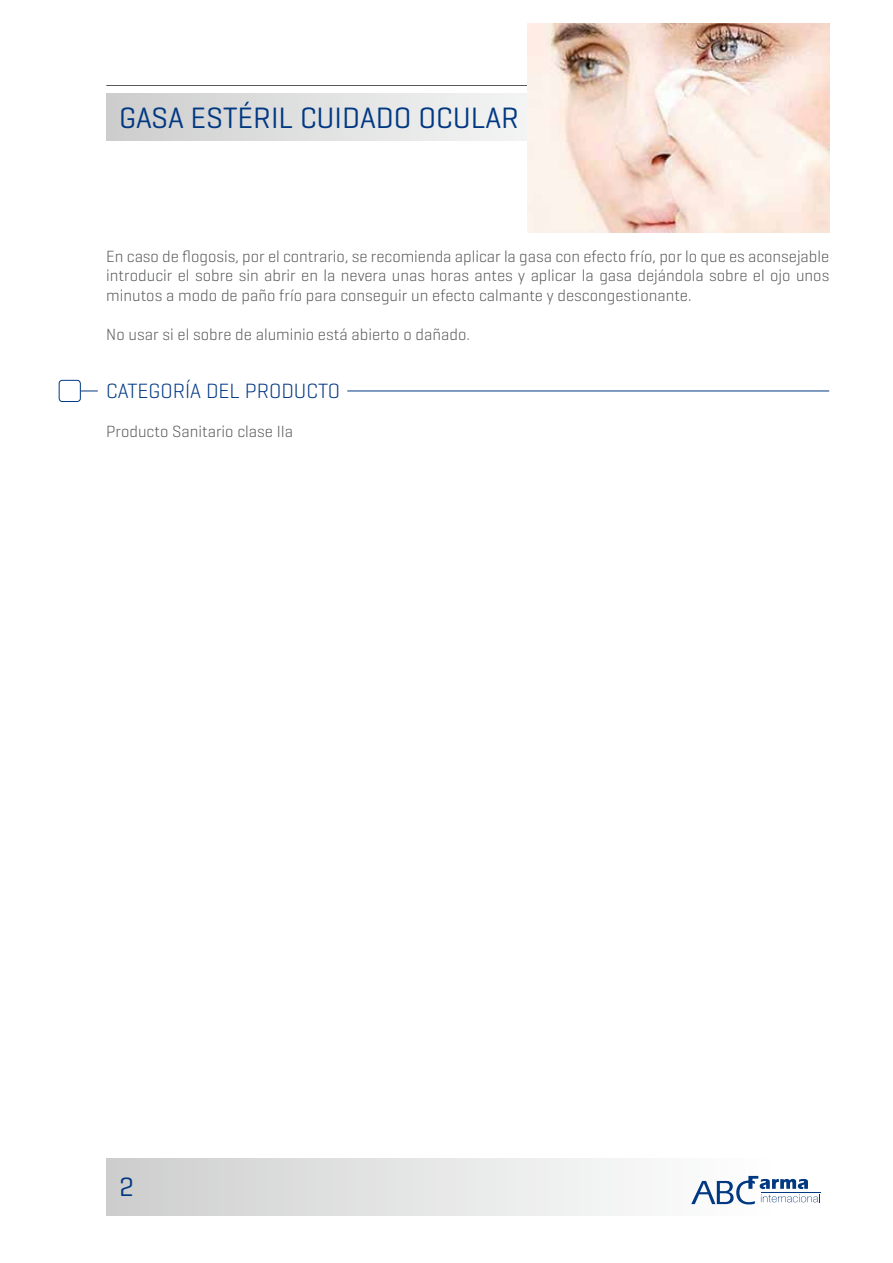
<style>
.page{position:relative;width:893px;height:1263px;background:#fff}
.page>*{position:absolute;margin:0;border:0;box-sizing:border-box;transform-origin:0 0}
.t1{font:30px "Geogrotesque";color:#003882}
.t2{font:27px "Geogrotesque";color:#003882}
.t3{font:300 21px "Geogrotesque";color:#003882}
.t4{font:300 16.5px/19.5px "Geogrotesque";color:#57585a;text-align:justify}
</style>
<div class="page">
<hr style="left:347px;top:390px;width:482px;height:1px;background:#003882">
<div style="left:59px;top:380px;width:22px;height:22px;border:1px solid #003882;border-radius:3px"></div>
<svg style="left:81px;top:390px;width:17px;height:1px"></svg>
<div style="left:106px;top:1159px;width:723px;height:56px;background:linear-gradient(to right,#cecfcf,#fff)"></div>
<svg style="left:106px;top:94px;width:421px;height:46px"></svg>
<hr style="left:106px;top:85px;width:481px;height:1px;background:#57585a">
<img style="left:527px;top:23px;width:302px;height:210px">
<svg style="left:691px;top:1176px;width:129px;height:28px"></svg>
<hr style="left:761px;top:1192px;width:59px;height:1px;background:#003882">
<h1 class="t1" style="left:119px;top:99px;width:401px">GASA ESTÉRIL CUIDADO OCULAR</h1>
<p class="t4" style="left:106px;top:246px;width:724px">En caso de flogosis, por el contrario, se recomienda aplicar la gasa con efecto frío, por lo que es aconsejable introducir el sobre sin abrir en la nevera unas horas antes y aplicar la gasa dejándola sobre el ojo unos minutos a modo de paño frío para conseguir un efecto calmante y descongestionante.</p>
<p class="t4" style="left:106px;top:324px;width:365px">No usar si el sobre de aluminio está abierto o dañado.</p>
<p class="t3" style="left:106px;top:378px;width:235px">CATEGORÍA DEL PRODUCTO</p>
<p class="t4" style="left:106px;top:421px;width:188px">Producto Sanitario clase IIa</p>
<h2 class="t2" style="left:119px;top:1170px;width:16px">2</h2>
</div>
